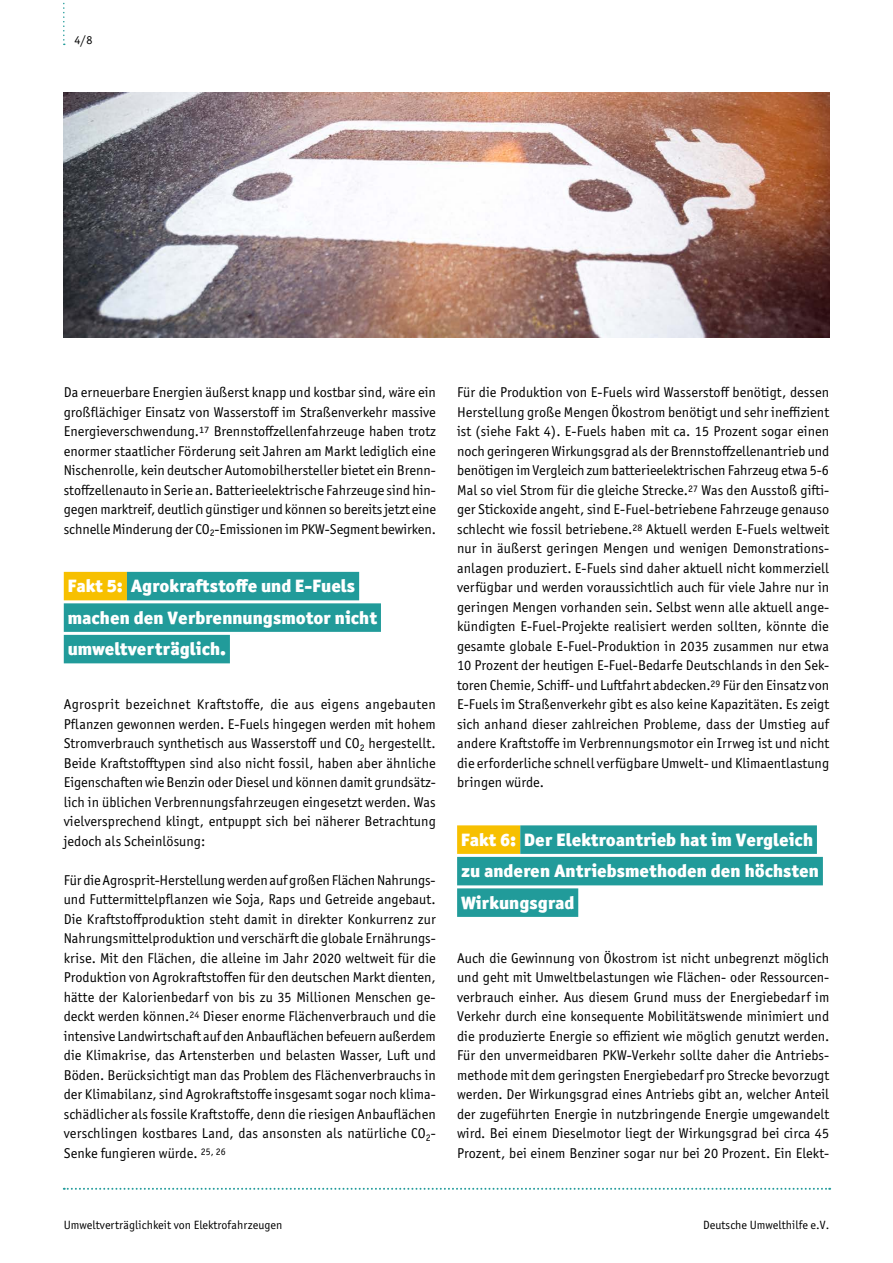
<style>
.page{position:relative;width:893px;height:1263px;background:#fff}
.page>*{position:absolute;margin:0;border:0;box-sizing:border-box;transform-origin:0 0}
.t1{font:900 18px/31.5px "Officina Sans ITC Pro";color:#fff}
.t2{font:14.25px/19.5px "Officina Sans ITC Pro";letter-spacing:.005em;color:#000;text-align:justify}
.t3{font:12px "Officina Sans ITC Pro";letter-spacing:.005em;color:#000}
.t4{font:12px "Officina Serif ITC Pro";color:#000}
</style>
<div class="page">
<svg style="left:64px;top:1188px;width:766px;height:2px"></svg>
<svg style="left:63px;top:2px;width:2px;height:43px"></svg>
<div style="left:64px;top:572px;width:63px;height:28px;background:#f7c000"></div>
<div style="left:127px;top:572px;width:232px;height:28px;background:#219b9a"></div>
<div style="left:64px;top:603px;width:317px;height:29px;background:#219b9a"></div>
<div style="left:64px;top:635px;width:166px;height:28px;background:#219b9a"></div>
<div style="left:457px;top:825px;width:63px;height:29px;background:#f7c000"></div>
<div style="left:520px;top:825px;width:297px;height:29px;background:#219b9a"></div>
<div style="left:457px;top:857px;width:366px;height:28px;background:#219b9a"></div>
<div style="left:457px;top:888px;width:121px;height:29px;background:#219b9a"></div>
<img style="left:64px;top:93px;width:765px;height:245px">
<p class="t4" style="left:74px;top:33px;width:19px">4/8</p>
<p class="t2" style="left:64px;top:382px;width:374px">Da erneuerbare Energien äußerst knapp und kostbar sind, wäre ein großflächiger Einsatz von Wasserstoff im Straßenverkehr massive Energieverschwendung.<sup>17</sup> Brennstoffzellenfahrzeuge haben trotz enormer staatlicher Förderung seit Jahren am Markt lediglich eine Nischenrolle, kein deutscher Automobilhersteller bietet ein Brenn&shy;stoffzellenauto in Serie an. Batterieelektrische Fahrzeuge sind hin&shy;gegen marktreif, deutlich günstiger und können so bereits jetzt eine schnelle Minderung der CO<sub>2</sub>-Emissionen im PKW-Segment bewirken.</p>
<p class="t1" style="left:68px;top:570px;width:311px">Fakt 5: Agrokraftstoffe und E-Fuels machen den Verbrennungsmotor nicht umweltverträglich.</p>
<p class="t2" style="left:64px;top:694px;width:374px">Agrosprit bezeichnet Kraftstoffe, die aus eigens angebauten Pflanzen gewonnen werden. E-Fuels hingegen werden mit hohem Stromverbrauch synthetisch aus Wasserstoff und CO<sub>2</sub> hergestellt.<br>Beide Kraftstofftypen sind also nicht fossil, haben aber ähnliche Eigenschaften wie Benzin oder Diesel und können damit grundsätz&shy;lich in üblichen Verbrennungsfahrzeugen eingesetzt werden. Was vielversprechend klingt, entpuppt sich bei näherer Betrachtung jedoch als Scheinlösung:</p>
<p class="t2" style="left:64px;top:870px;width:374px">Für die Agrosprit-Herstellung werden auf großen Flächen Nahrungs&shy;und Futtermittelpflanzen wie Soja, Raps und Getreide angebaut.<br>Die Kraftstoffproduktion steht damit in direkter Konkurrenz zur Nahrungsmittelproduktion und verschärft die globale Ernährungs&shy;krise. Mit den Flächen, die alleine im Jahr 2020 weltweit für die Produktion von Agrokraftstoffen für den deutschen Markt dienten, hätte der Kalorienbedarf von bis zu 35 Millionen Menschen ge&shy;deckt werden können.<sup>24</sup> Dieser enorme Flächenverbrauch und die intensive Landwirtschaft auf den Anbauflächen befeuern außerdem die Klimakrise, das Artensterben und belasten Wasser, Luft und Böden. Berücksichtigt man das Problem des Flächenverbrauchs in der Klimabilanz, sind Agrokraftstoffe insgesamt sogar noch klima&shy;schädlicher als fossile Kraftstoffe, denn die riesigen Anbauflächen verschlingen kostbares Land, das ansonsten als natürliche CO<sub>2</sub>- Senke fungieren würde. <sup>25,</sup> <sup>26</sup></p>
<p class="t2" style="left:457px;top:382px;width:374px">Für die Produktion von E-Fuels wird Wasserstoff benötigt, dessen Herstellung große Mengen Ökostrom benötigt und sehr ineffizient ist (siehe Fakt 4). E-Fuels haben mit ca. 15 Prozent sogar einen noch geringeren Wirkungsgrad als der Brennstoffzellenantrieb und benötigen im Vergleich zum batterieelektrischen Fahrzeug etwa 5-6<br>Mal so viel Strom für die gleiche Strecke.<sup>27</sup> Was den Ausstoß gifti&shy;ger Stickoxide angeht, sind E-Fuel-betriebene Fahrzeuge genauso schlecht wie fossil betriebene.<sup>28</sup> Aktuell werden E-Fuels weltweit nur in äußerst geringen Mengen und wenigen Demonstrations&shy;anlagen produziert. E-Fuels sind daher aktuell nicht kommerziell verfügbar und werden voraussichtlich auch für viele Jahre nur in geringen Mengen vorhanden sein. Selbst wenn alle aktuell ange&shy;kündigten E-Fuel-Projekte realisiert werden sollten, könnte die gesamte globale E-Fuel-Produktion in 2035 zusammen nur etwa 10 Prozent der heutigen E-Fuel-Bedarfe Deutschlands in den Sek&shy;toren Chemie, Schiff- und Luftfahrt abdecken.<sup>29</sup> Für den Einsatz von E-Fuels im Straßenverkehr gibt es also keine Kapazitäten. Es zeigt sich anhand dieser zahlreichen Probleme, dass der Umstieg auf andere Kraftstoffe im Verbrennungsmotor ein Irrweg ist und nicht die erforderliche schnell verfügbare Umwelt- und Klimaentlastung bringen würde.</p>
<p class="t1" style="left:461px;top:823px;width:359px">Fakt 6: Der Elektroantrieb hat im Vergleich zu anderen Antriebsmethoden den höchsten<br>Wirkungsgrad</p>
<p class="t2" style="left:457px;top:948px;width:374px">Auch die Gewinnung von Ökostrom ist nicht unbegrenzt möglich und geht mit Umweltbelastungen wie Flächen- oder Ressourcen&shy;verbrauch einher. Aus diesem Grund muss der Energiebedarf im Verkehr durch eine konsequente Mobilitätswende minimiert und die produzierte Energie so effizient wie möglich genutzt werden.<br>Für den unvermeidbaren PKW-Verkehr sollte daher die Antriebs&shy;methode mit dem geringsten Energiebedarf pro Strecke bevorzugt werden. Der Wirkungsgrad eines Antriebs gibt an, welcher Anteil der zugeführten Energie in nutzbringende Energie umgewandelt wird. Bei einem Dieselmotor liegt der Wirkungsgrad bei circa 45<br>Prozent, bei einem Benziner sogar nur bei 20 Prozent. Ein Elekt-</p>
<p class="t3" style="left:64px;top:1218px;width:220px">Umweltverträglichkeit von Elektrofahrzeugen</p>
<p class="t3" style="left:703px;top:1218px;width:128px">Deutsche Umwelthilfe e.V.</p>
</div>
